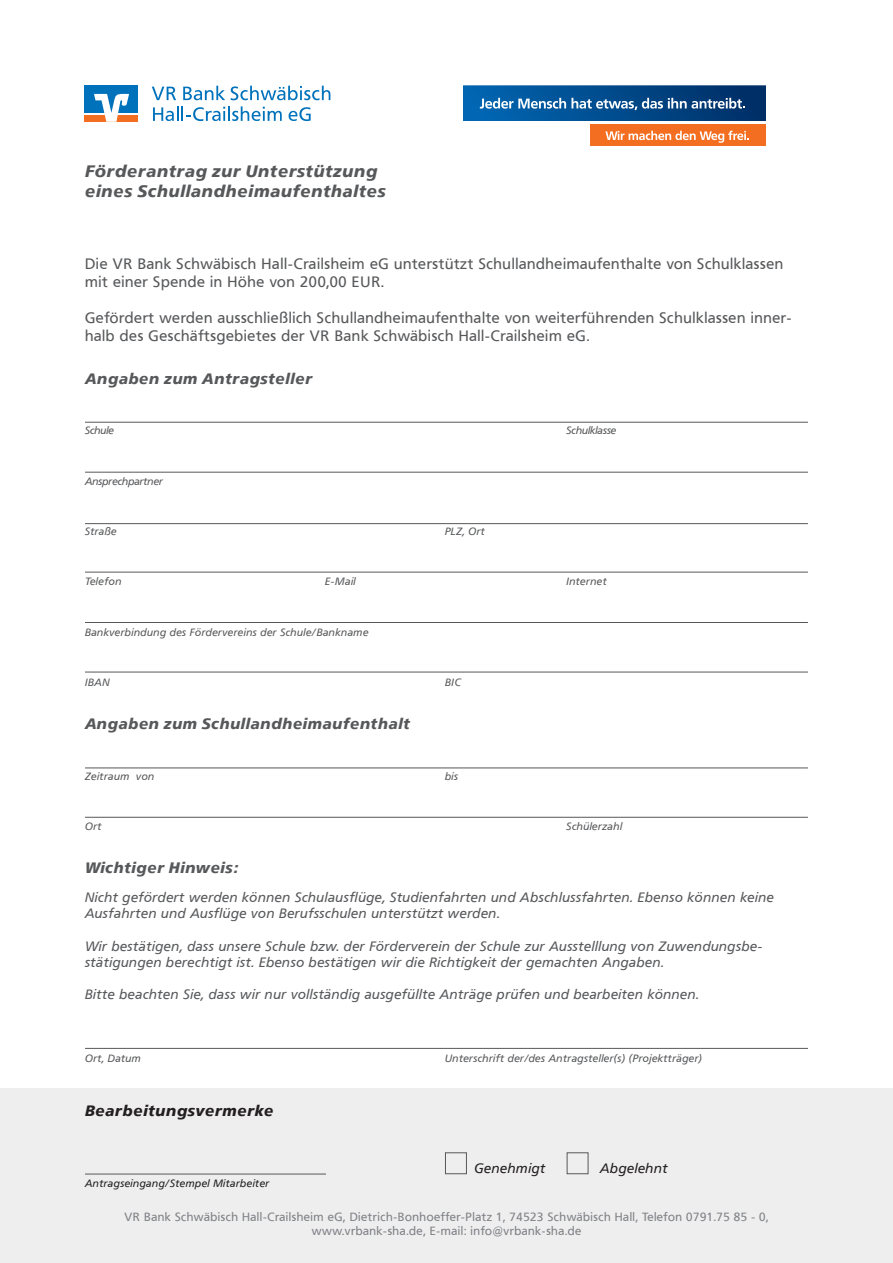
<style>
.page{position:relative;width:893px;height:1263px;background:#fff}
.page>*{position:absolute;margin:0;border:0;box-sizing:border-box;transform-origin:0 0}
.t1{font:italic 700 16.5px/19.8px "Frutiger VR";letter-spacing:.04em;color:#57585a}
.t2{font:15px/18px "Frutiger VR";letter-spacing:.04em;color:#57585a}
.t3{font:italic 700 15px "Frutiger VR";letter-spacing:.04em;color:#57585a}
.t4{font:italic 700 15px "Frutiger VR";letter-spacing:.04em;color:#231f20}
.t5{font:italic 13.5px/16.2px "Frutiger VR";letter-spacing:.04em;color:#57585a}
.t6{font:italic 13.5px "Frutiger VR";letter-spacing:.04em;color:#231f20}
.t7{font:11.85px/14.2px "Frutiger VR";letter-spacing:.04em;color:#808285;text-align:center}
.t8{font:italic 10.5px "Frutiger VR";letter-spacing:.04em;color:#57585a}
.t9{font:italic 10.5px "Frutiger VR";letter-spacing:.04em;color:#231f20}
.t10{font:italic 10.5px "Frutiger VR";color:#57585a}
</style>
<div class="page">
<div style="left:0;top:1089px;width:893px;height:174px;background:#eeeeef"></div>
<hr style="left:85px;top:422px;width:723px;height:1px;background:#57585a">
<hr style="left:85px;top:472px;width:723px;height:1px;background:#57585a">
<hr style="left:85px;top:523px;width:723px;height:1px;background:#57585a">
<hr style="left:85px;top:1048px;width:723px;height:1px;background:#57585a">
<hr style="left:85px;top:768px;width:723px;height:1px;background:#57585a">
<hr style="left:85px;top:817px;width:723px;height:1px;background:#57585a">
<hr style="left:85px;top:572px;width:723px;height:1px;background:#57585a">
<hr style="left:85px;top:622px;width:723px;height:1px;background:#57585a">
<img style="left:463px;top:86px;width:302px;height:35px">
<div style="left:590px;top:125px;width:175px;height:21px;background:#f36e21"></div>
<svg style="left:605px;top:131px;width:144px;height:12px"></svg>
<svg style="left:480px;top:98px;width:265px;height:12px"></svg>
<svg style="left:152px;top:87px;width:24px;height:13px"></svg>
<svg style="left:183px;top:86px;width:42px;height:14px"></svg>
<svg style="left:231px;top:86px;width:99px;height:14px"></svg>
<svg style="left:153px;top:106px;width:129px;height:15px"></svg>
<svg style="left:289px;top:107px;width:22px;height:14px"></svg>
<div style="left:85px;top:86px;width:53px;height:27px;background:#0072bc"></div>
<div style="left:85px;top:115px;width:53px;height:7px;background:#f36e21"></div>
<svg style="left:94px;top:94px;width:35px;height:28px"></svg>
<div style="left:567px;top:1152px;width:21px;height:22px;border:1px solid #57585a"></div>
<hr style="left:85px;top:1174px;width:241px;height:1px;background:#57585a">
<div style="left:445px;top:1152px;width:22px;height:22px;border:1px solid #57585a"></div>
<hr style="left:85px;top:672px;width:723px;height:1px;background:#57585a">
<p class="t1" style="left:85px;top:161px;width:302px">Förderantrag zur Unterstützung eines Schullandheimaufenthaltes</p>
<p class="t2" style="left:85px;top:254px;width:700px">Die VR Bank Schwäbisch Hall-Crailsheim eG unterstützt Schullandheimaufenthalte von Schulklassen mit einer Spende in Höhe von 200,00 EUR.</p>
<p class="t2" style="left:85px;top:308px;width:708px">Gefördert werden ausschließlich Schullandheimaufenthalte von weiterführenden Schulklassen inner&shy;halb des Geschäftsgebietes der VR Bank Schwäbisch Hall-Crailsheim eG.</p>
<p class="t3" style="left:85px;top:369px;width:229px">Angaben zum Antragsteller</p>
<p class="t8" style="left:85px;top:424px;width:31px">Schule</p>
<p class="t10" style="left:567px;top:424px;width:51px">Schulklasse</p>
<p class="t10" style="left:85px;top:475px;width:79px">Ansprechpartner</p>
<p class="t8" style="left:85px;top:525px;width:33px">Straße</p>
<p class="t8" style="left:445px;top:525px;width:41px">PLZ, Ort</p>
<p class="t8" style="left:85px;top:575px;width:38px">Telefon</p>
<p class="t8" style="left:325px;top:575px;width:32px">E-Mail</p>
<p class="t8" style="left:567px;top:575px;width:42px">Internet</p>
<p class="t8" style="left:85px;top:626px;width:285px">Bankverbindung des Fördervereins der Schule/Bankname</p>
<p class="t8" style="left:85px;top:676px;width:26px">IBAN</p>
<p class="t8" style="left:445px;top:676px;width:17px">BIC</p>
<p class="t3" style="left:85px;top:715px;width:326px">Angaben zum Schullandheimaufenthalt</p>
<p class="t8" style="left:85px;top:770px;width:71px">Zeitraum von</p>
<p class="t8" style="left:445px;top:770px;width:15px">bis</p>
<p class="t8" style="left:85px;top:820px;width:18px">Ort</p>
<p class="t8" style="left:567px;top:820px;width:57px">Schülerzahl</p>
<p class="t3" style="left:85px;top:859px;width:155px">Wichtiger Hinweis:</p>
<p class="t5" style="left:85px;top:889px;width:690px">Nicht gefördert werden können Schulausflüge, Studienfahrten und Abschlussfahrten. Ebenso können keine<br>Ausfahrten und Ausflüge von Berufsschulen unterstützt werden.</p>
<p class="t5" style="left:85px;top:938px;width:679px">Wir bestätigen, dass unsere Schule bzw. der Förderverein der Schule zur Ausstelllung von Zuwendungsbe&shy;stätigungen berechtigt ist. Ebenso bestätigen wir die Richtigkeit der gemachten Angaben.</p>
<p class="t5" style="left:85px;top:987px;width:615px">Bitte beachten Sie, dass wir nur vollständig ausgefüllte Anträge prüfen und bearbeiten können.</p>
<p class="t8" style="left:85px;top:1052px;width:57px">Ort, Datum</p>
<p class="t8" style="left:445px;top:1052px;width:259px">Unterschrift der/des Antragsteller(s) (Projektträger)</p>
<p class="t4" style="left:85px;top:1102px;width:190px">Bearbeitungsvermerke</p>
<p class="t6" style="left:474px;top:1160px;width:72px">Genehmigt</p>
<p class="t6" style="left:600px;top:1160px;width:69px">Abgelehnt</p>
<p class="t9" style="left:85px;top:1177px;width:186px">Antragseingang/Stempel Mitarbeiter</p>
<p class="t7" style="left:125px;top:1210px;width:645px">VR Bank Schwäbisch Hall-Crailsheim eG, Dietrich-Bonhoeffer-Platz 1, 74523 Schwäbisch Hall, Telefon 0791.75 85 - 0, www.vrbank-sha.de, E-mail: info@vrbank-sha.de</p>
</div>
